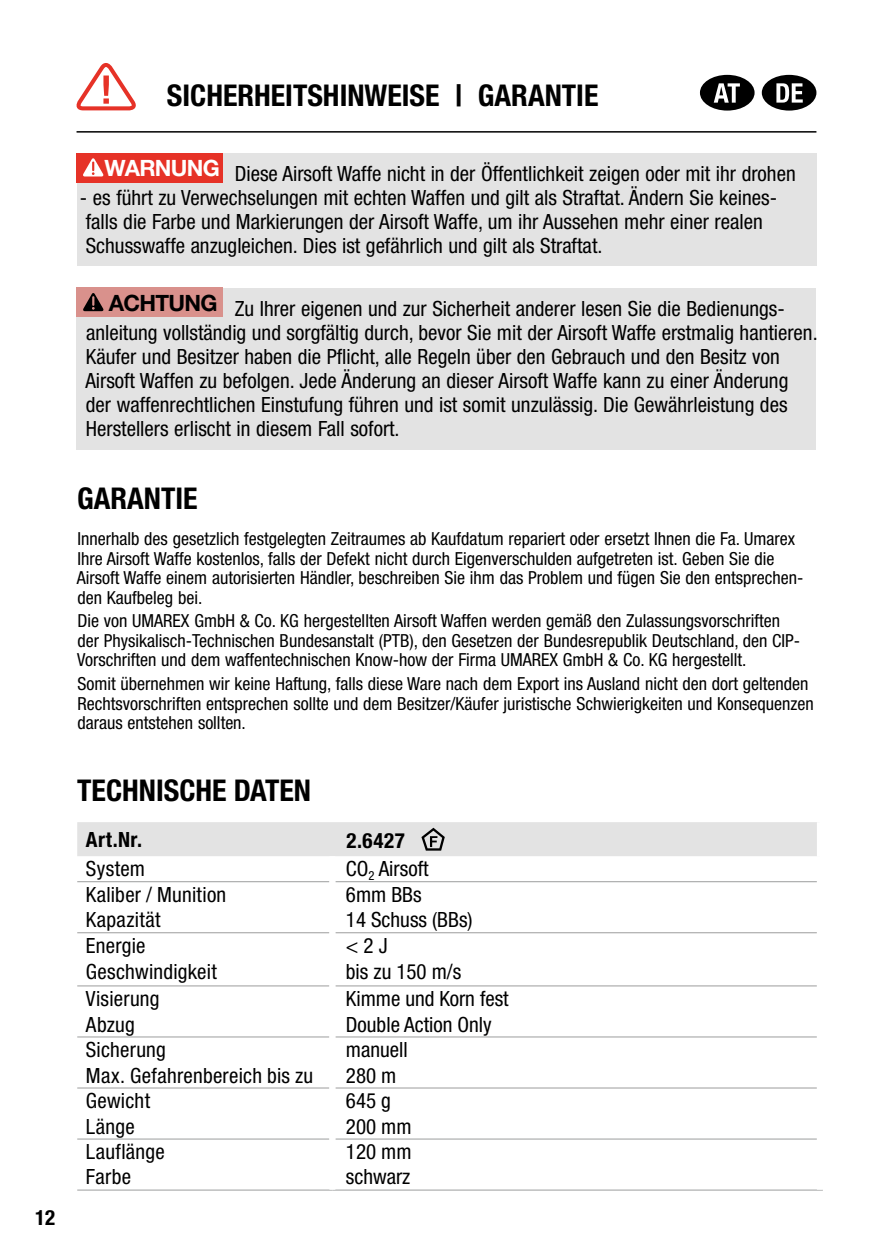
<style>
.page{position:relative;width:893px;height:1259px;background:#fff}
.page>*{position:absolute;margin:0;border:0;box-sizing:border-box;transform-origin:0 0}
.t1{font:700 condensed 30px "Helvetica Neue LT Pro";color:#000}
.t2{font:700 22.5px "Helvetica Neue LT Pro";letter-spacing:-.03em;color:#fff}
.t3{font:700 22.5px "Helvetica Neue LT Pro";letter-spacing:-.03em;color:#000}
.t4{font:condensed 21px/24px "Helvetica Neue LT Pro";color:#000}
.t5{font:700 condensed 21px "Helvetica Neue LT Pro";letter-spacing:.03em;color:#000}
.t6{font:condensed 18px/19.5px "Helvetica Neue LT Pro";color:#000}
</style>
<div class="page">
<hr style="left:77px;top:131px;width:739px;height:2px;background:#000">
<div style="left:762px;top:75px;width:54px;height:36px;background:#000;border-radius:50%"></div>
<svg style="left:776px;top:83px;width:27px;height:20px"></svg>
<div style="left:700px;top:75px;width:55px;height:36px;background:#000;border-radius:50%"></div>
<svg style="left:714px;top:83px;width:26px;height:20px"></svg>
<svg style="left:76px;top:63px;width:60px;height:47px"></svg>
<hr style="left:77px;top:881px;width:252px;height:1px;background:#9c9d9d">
<hr style="left:335px;top:881px;width:482px;height:1px;background:#9c9d9d">
<hr style="left:77px;top:932px;width:252px;height:1px;background:#9c9d9d">
<hr style="left:335px;top:932px;width:482px;height:1px;background:#9c9d9d">
<hr style="left:77px;top:985px;width:252px;height:1px;background:#9c9d9d">
<hr style="left:335px;top:985px;width:482px;height:1px;background:#9c9d9d">
<hr style="left:77px;top:1036px;width:252px;height:1px;background:#9c9d9d">
<hr style="left:335px;top:1036px;width:482px;height:1px;background:#9c9d9d">
<hr style="left:77px;top:1087px;width:252px;height:1px;background:#9c9d9d">
<hr style="left:335px;top:1087px;width:482px;height:1px;background:#9c9d9d">
<hr style="left:77px;top:1138px;width:252px;height:1px;background:#9c9d9d">
<hr style="left:335px;top:1138px;width:482px;height:1px;background:#9c9d9d">
<hr style="left:77px;top:1189px;width:255px;height:1px;background:#9c9d9d">
<hr style="left:332px;top:1189px;width:491px;height:1px;background:#9c9d9d">
<div style="left:77px;top:822px;width:740px;height:34px;background:#e3e3e3"></div>
<div style="left:77px;top:288px;width:739px;height:161px;background:#e3e3e3"></div>
<div style="left:77px;top:153px;width:739px;height:113px;background:#e3e3e3"></div>
<div style="left:76px;top:153px;width:147px;height:29px;background:#e63227"></div>
<svg style="left:83px;top:158px;width:21px;height:18px"></svg>
<div style="left:77px;top:288px;width:146px;height:29px;background:#d9918c"></div>
<svg style="left:83px;top:293px;width:21px;height:18px"></svg>
<p class="t5" style="left:35px;top:1205px;width:22px">12</p>
<h1 class="t1" style="left:167px;top:78px;width:433px">SICHERHEITSHINWEISE | GARANTIE</h1>
<p class="t2" style="left:105px;top:154px;width:117px">WARNUNG</p>
<p class="t4" style="left:235px;top:162px;width:562px">Diese Airsoft Waffe nicht in der Öffentlichkeit zeigen oder mit ihr drohen</p>
<p class="t4" style="left:80px;top:186px;width:699px">- es führt zu Verwechselungen mit echten Waffen und gilt als Straftat. Ändern Sie keines&shy;falls die Farbe und Markierungen der Airsoft Waffe, um ihr Aussehen mehr einer realen<br>Schusswaffe anzugleichen. Dies ist gefährlich und gilt als Straftat.</p>
<p class="t3" style="left:109px;top:289px;width:110px">ACHTUNG</p>
<p class="t4" style="left:85px;top:296px;width:734px;text-indent:149px">Zu Ihrer eigenen und zur Sicherheit anderer lesen Sie die Bedienungs&shy;anleitung vollständig und sorgfältig durch, bevor Sie mit der Airsoft Waffe erstmalig hantieren.<br>Käufer und Besitzer haben die Pflicht, alle Regeln über den Gebrauch und den Besitz von Airsoft Waffen zu befolgen. Jede Änderung an dieser Airsoft Waffe kann zu einer Änderung der waffenrechtlichen Einstufung führen und ist somit unzulässig. Die Gewährleistung des Herstellers erlischt in diesem Fall sofort.</p>
<h1 class="t1" style="left:77px;top:480px;width:122px">GARANTIE</h1>
<p class="t6" style="left:77px;top:529px;width:728px">Innerhalb des gesetzlich festgelegten Zeitraumes ab Kaufdatum repariert oder ersetzt Ihnen die Fa. Umarex Ihre Airsoft Waffe kostenlos, falls der Defekt nicht durch Eigenverschulden aufgetreten ist. Geben Sie die Airsoft Waffe einem autorisierten Händler, beschreiben Sie ihm das Problem und fügen Sie den entsprechen&shy;den Kaufbeleg bei.</p>
<p class="t6" style="left:77px;top:611px;width:724px">Die von UMAREX GmbH &amp; Co. KG hergestellten Airsoft Waffen werden gemäß den Zulassungsvorschriften der Physikalisch-Technischen Bundesanstalt (PTB), den Gesetzen der Bundesrepublik Deutschland, den CIP-<br>Vorschriften und dem waffentechnischen Know-how der Firma UMAREX GmbH &amp; Co. KG hergestellt.</p>
<p class="t6" style="left:77px;top:674px;width:738px">Somit übernehmen wir keine Haftung, falls diese Ware nach dem Export ins Ausland nicht den dort geltenden<br>Rechtsvorschriften entsprechen sollte und dem Besitzer/Käufer juristische Schwierigkeiten und Konsequenzen daraus entstehen sollten.</p>
<h1 class="t1" style="left:77px;top:773px;width:235px">TECHNISCHE DATEN</h1>
<p class="t5" style="left:86px;top:826px;width:58px">Art.Nr.</p>
<p class="t5" style="left:346px;top:827px;width:60px">2.6427</p>
<p class="t4" style="left:86px;top:856px;width:61px">System</p>
<p class="t4" style="left:346px;top:856px;width:84px">CO<sub>2</sub> Airsoft</p>
<p class="t4" style="left:86px;top:882px;width:142px">Kaliber / Munition</p>
<p class="t4" style="left:346px;top:882px;width:77px">6mm BBs</p>
<p class="t4" style="left:86px;top:907px;width:76px">Kapazität</p>
<p class="t4" style="left:346px;top:907px;width:128px">14 Schuss (BBs)</p>
<p class="t4" style="left:86px;top:933px;width:61px">Energie</p>
<p class="t4" style="left:346px;top:933px;width:43px">&lt; 2 J</p>
<p class="t4" style="left:86px;top:959px;width:133px">Geschwindigkeit</p>
<p class="t4" style="left:346px;top:959px;width:117px">bis zu 150 m/s</p>
<p class="t4" style="left:86px;top:986px;width:75px">Visierung</p>
<p class="t4" style="left:346px;top:986px;width:164px">Kimme und Korn fest</p>
<p class="t4" style="left:86px;top:1012px;width:51px">Abzug</p>
<p class="t4" style="left:346px;top:1012px;width:147px">Double Action Only</p>
<p class="t4" style="left:86px;top:1037px;width:82px">Sicherung</p>
<p class="t4" style="left:346px;top:1037px;width:63px">manuell</p>
<p class="t4" style="left:86px;top:1063px;width:229px">Max. Gefahrenbereich bis zu</p>
<p class="t4" style="left:346px;top:1063px;width:52px">280 m</p>
<p class="t4" style="left:86px;top:1088px;width:66px">Gewicht</p>
<p class="t4" style="left:346px;top:1088px;width:47px">645 g</p>
<p class="t4" style="left:86px;top:1114px;width:51px">Länge</p>
<p class="t4" style="left:346px;top:1114px;width:67px">200 mm</p>
<p class="t4" style="left:86px;top:1139px;width:81px">Lauflänge</p>
<p class="t4" style="left:346px;top:1139px;width:67px">120 mm</p>
<p class="t4" style="left:86px;top:1164px;width:47px">Farbe</p>
<p class="t4" style="left:346px;top:1164px;width:66px">schwarz</p>
</div>
